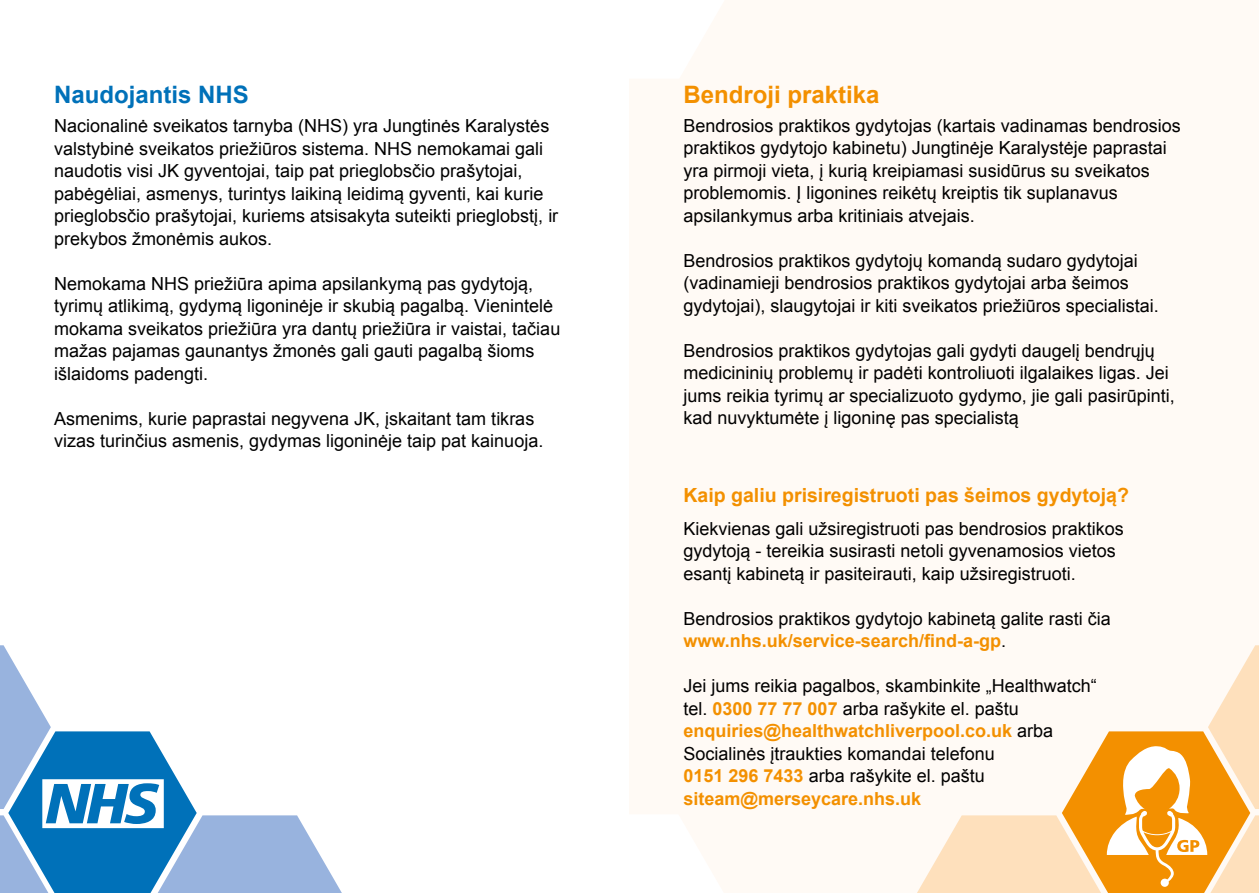
<style>
.page{position:relative;width:1259px;height:893px;background:#fff}
.page>*{position:absolute;margin:0;border:0;box-sizing:border-box;transform-origin:0 0}
.t1{font:700 24px "Arial";color:#f39000}
.t2{font:700 24px "Arial";color:#0071b9}
.t3{font:700 19.5px "Arial";color:#f39000}
.t4{font:18px/22.5px "Arial";color:#000}
.s1{font-weight:700;color:#f39000}
</style>
<div class="page">
<div style="left:629px;top:0;width:630px;height:893px;background:#fffaf5"></div>
<svg style="left:917px;top:645px;width:342px;height:248px"></svg>
<svg style="left:0;top:645px;width:342px;height:248px"></svg>
<p class="t2" style="left:54px;top:78px;width:196px">Naudojantis NHS</p>
<p class="t4" style="left:54px;top:115px;width:506px">Nacionalinė sveikatos tarnyba (NHS) yra Jungtinės Karalystės valstybinė sveikatos priežiūros sistema. NHS nemokamai gali naudotis visi JK gyventojai, taip pat prieglobsčio prašytojai, pabėgėliai, asmenys, turintys laikiną leidimą gyventi, kai kurie prieglobsčio prašytojai, kuriems atsisakyta suteikti prieglobstį, ir prekybos žmonėmis aukos.</p>
<p class="t4" style="left:54px;top:272px;width:508px">Nemokama NHS priežiūra apima apsilankymą pas gydytoją, tyrimų atlikimą, gydymą ligoninėje ir skubią pagalbą. Vienintelė mokama sveikatos priežiūra yra dantų priežiūra ir vaistai, tačiau mažas pajamas gaunantys žmonės gali gauti pagalbą šioms išlaidoms padengti.</p>
<p class="t4" style="left:54px;top:407px;width:491px">Asmenims, kurie paprastai negyvena JK, įskaitant tam tikras vizas turinčius asmenis, gydymas ligoninėje taip pat kainuoja.</p>
<p class="t1" style="left:683px;top:78px;width:198px">Bendroji praktika</p>
<p class="t4" style="left:683px;top:114px;width:499px">Bendrosios praktikos gydytojas (kartais vadinamas bendrosios praktikos gydytojo kabinetu) Jungtinėje Karalystėje paprastai yra pirmoji vieta, į kurią kreipiamasi susidūrus su sveikatos problemomis. Į ligonines reikėtų kreiptis tik suplanavus apsilankymus arba kritiniais atvejais.</p>
<p class="t4" style="left:683px;top:249px;width:477px">Bendrosios praktikos gydytojų komandą sudaro gydytojai (vadinamieji bendrosios praktikos gydytojai arba šeimos gydytojai), slaugytojai ir kiti sveikatos priežiūros specialistai.</p>
<p class="t4" style="left:683px;top:339px;width:493px">Bendrosios praktikos gydytojas gali gydyti daugelį bendrųjų medicininių problemų ir padėti kontroliuoti ilgalaikes ligas. Jei jums reikia tyrimų ar specializuoto gydymo, jie gali pasirūpinti, kad nuvyktumėte į ligoninę pas specialistą</p>
<p class="t3" style="left:683px;top:483px;width:447px">Kaip galiu prisiregistruoti pas šeimos gydytoją?</p>
<p class="t4" style="left:683px;top:517px;width:442px">Kiekvienas gali užsiregistruoti pas bendrosios praktikos gydytoją - tereikia susirasti netoli gyvenamosios vietos esantį kabinetą ir pasiteirauti, kaip užsiregistruoti.</p>
<p class="t4" style="left:683px;top:607px;width:429px">Bendrosios praktikos gydytojo kabinetą galite rasti čia <span class="s1">www.nhs.uk/service-search/find-a-gp</span>.</p>
<p class="t4" style="left:683px;top:675px;width:415px">Jei jums reikia pagalbos, skambinkite „Healthwatch“ tel. <span class="s1">0300 77 77 007</span> arba rašykite el. paštu <span class="s1">enquiries@healthwatchliverpool.co.uk</span> arba Socialinės įtraukties komandai telefonu<br><span class="s1">0151 296 7433</span> arba rašykite el. paštu <span class="s1">siteam@merseycare.nhs.uk</span></p>
</div>
